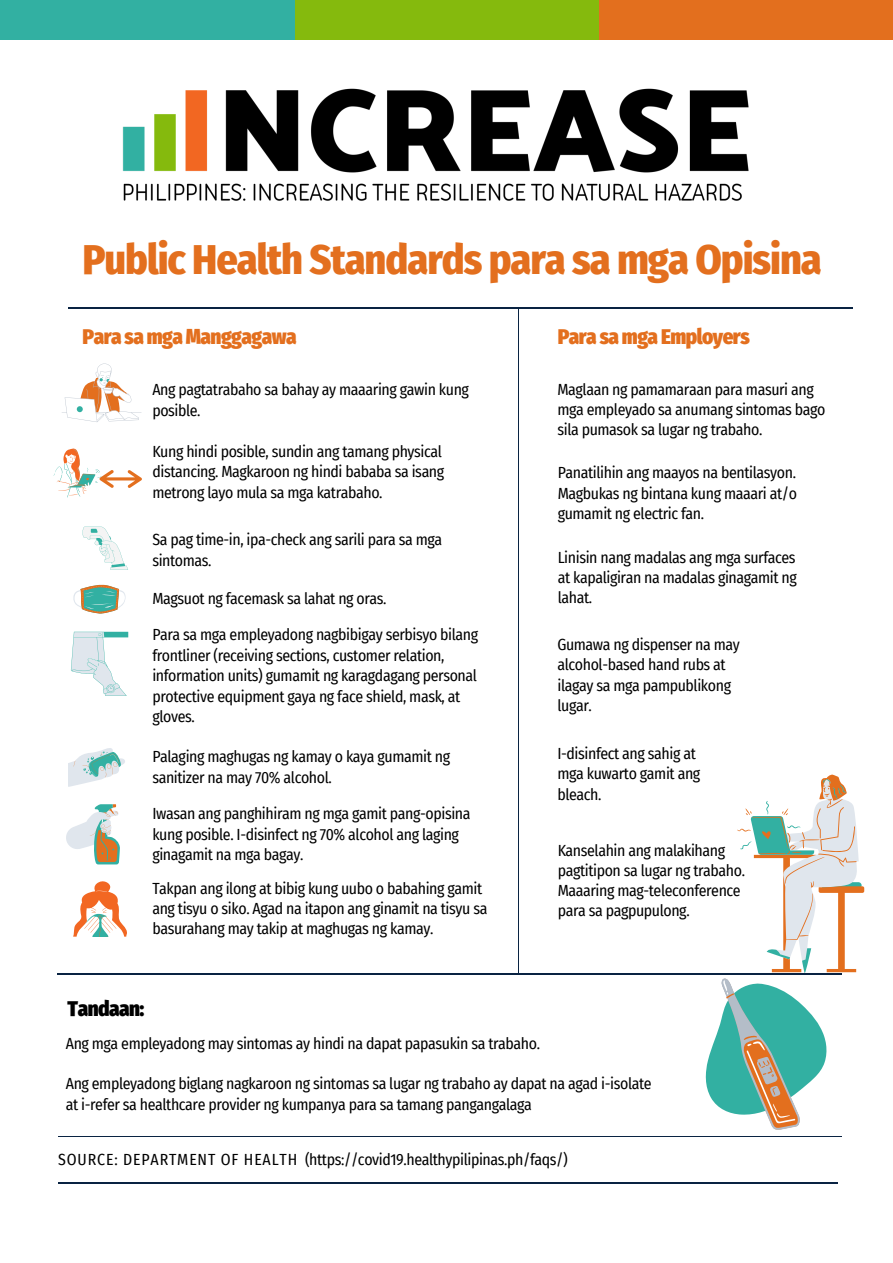
<style>
.page{position:relative;width:893px;height:1263px;background:#fff}
.page>*{position:absolute;margin:0;border:0;box-sizing:border-box;transform-origin:0 0}
.t1{font:800 42px "Fira Sans Condensed";letter-spacing:-.025em;color:#e36f1e}
.t2{font:900 21px "Fira Sans Condensed";letter-spacing:-.025em;color:#e36f1e}
.t3{font:900 21px "Fira Sans Condensed";letter-spacing:-.025em;color:#000}
.t4{font:15.75px/20.2px "Fira Sans Condensed";letter-spacing:-.025em;color:#000}
.t5{font:15.75px "Fira Sans Condensed";letter-spacing:.055em;color:#000}
</style>
<div class="page">
<svg style="left:68px;top:748px;width:57px;height:38px"></svg>
<svg style="left:73px;top:881px;width:54px;height:55px"></svg>
<svg style="left:66px;top:804px;width:54px;height:60px"></svg>
<hr style="left:518px;top:308px;width:1px;height:665px;background:#092342">
<hr style="left:57px;top:973px;width:784px;height:2px;background:#092342">
<hr style="left:58px;top:1182px;width:780px;height:2px;background:#092342">
<svg style="left:705px;top:774px;width:159px;height:363px"></svg>
<svg style="left:83px;top:526px;width:45px;height:44px"></svg>
<svg style="left:71px;top:632px;width:57px;height:64px"></svg>
<svg style="left:73px;top:585px;width:53px;height:28px"></svg>
<svg style="left:62px;top:363px;width:80px;height:59px"></svg>
<svg style="left:53px;top:448px;width:89px;height:50px"></svg>
<hr style="left:58px;top:1136px;width:783px;height:1px;background:#092342">
<hr style="left:68px;top:307px;width:785px;height:2px;background:#092342">
<div style="left:597px;top:0;width:296px;height:39px;background:#e36f1e"></div>
<img style="left:122px;top:88px;width:627px;height:113px">
<div style="left:0;top:0;width:296px;height:39px;background:#32b0a2"></div>
<div style="left:295px;top:0;width:304px;height:39px;background:#85ba0d"></div>
<h1 class="t1" style="left:83px;top:234px;width:741px">Public Health Standards para sa mga Opisina</h1>
<h2 class="t2" style="left:83px;top:325px;width:216px">Para sa mga Manggagawa</h2>
<p class="t4" style="left:152px;top:380px;width:318px">Ang pagtatrabaho sa bahay ay maaaring gawin kung posible.</p>
<p class="t4" style="left:152px;top:442px;width:293px">Kung hindi posible, sundin ang tamang physical distancing. Magkaroon ng hindi bababa sa isang metrong layo mula sa mga katrabaho.</p>
<p class="t4" style="left:152px;top:530px;width:291px">Sa pag time-in, ipa-check ang sarili para sa mga sintomas.</p>
<p class="t4" style="left:152px;top:589px;width:236px">Magsuot ng facemask sa lahat ng oras.</p>
<p class="t4" style="left:152px;top:625px;width:327px">Para sa mga empleyadong nagbibigay serbisyo bilang frontliner (receiving sections, customer relation, information units) gumamit ng karagdagang personal protective equipment gaya ng face shield, mask, at gloves.</p>
<p class="t4" style="left:152px;top:747px;width:299px">Palaging maghugas ng kamay o kaya gumamit ng sanitizer na may 70% alcohol.</p>
<p class="t4" style="left:152px;top:804px;width:320px">Iwasan ang panghihiram ng mga gamit pang-opisina kung posible. I-disinfect ng 70% alcohol ang laging ginagamit na mga bagay.</p>
<p class="t4" style="left:152px;top:878px;width:336px">Takpan ang ilong at bibig kung uubo o babahing gamit ang tisyu o siko. Agad na itapon ang ginamit na tisyu sa basurahang may takip at maghugas ng kamay.</p>
<h2 class="t3" style="left:68px;top:996px;width:78px">Tandaan:</h2>
<h2 class="t2" style="left:557px;top:325px;width:193px">Para sa mga Employers</h2>
<p class="t4" style="left:557px;top:379px;width:269px">Maglaan ng pamamaraan para masuri ang mga empleyado sa anumang sintomas bago sila pumasok sa lugar ng trabaho.</p>
<p class="t4" style="left:557px;top:463px;width:241px;text-align:justify">Panatilihin ang maayos na bentilasyon.<br>Magbukas ng bintana kung maaari at/o gumamit ng electric fan.</p>
<p class="t4" style="left:557px;top:547px;width:241px;text-align:justify">Linisin nang madalas ang mga surfaces at kapaligiran na madalas ginagamit ng lahat.</p>
<p class="t4" style="left:557px;top:635px;width:184px">Gumawa ng dispenser na may alcohol-based hand rubs at ilagay sa mga pampublikong lugar.</p>
<p class="t4" style="left:557px;top:744px;width:144px">I-disinfect ang sahig at mga kuwarto gamit ang bleach.</p>
<p class="t4" style="left:557px;top:840px;width:189px">Kanselahin ang malakihang pagtitipon sa lugar ng trabaho.<br>Maaaring mag-teleconference para sa pagpupulong.</p>
<p class="t4" style="left:66px;top:1033px;width:476px">Ang mga empleyadong may sintomas ay hindi na dapat papasukin sa trabaho.</p>
<p class="t4" style="left:66px;top:1074px;width:587px">Ang empleyadong biglang nagkaroon ng sintomas sa lugar ng trabaho ay dapat na agad i-isolate at i-refer sa healthcare provider ng kumpanya para sa tamang pangangalaga</p>
<p class="t5" style="left:58px;top:1150px;width:241px">SOURCE: DEPARTMENT OF HEALTH</p>
<p class="t4" style="left:305px;top:1149px;width:264px">(https://covid19.healthypilipinas.ph/faqs/)</p>
</div>
